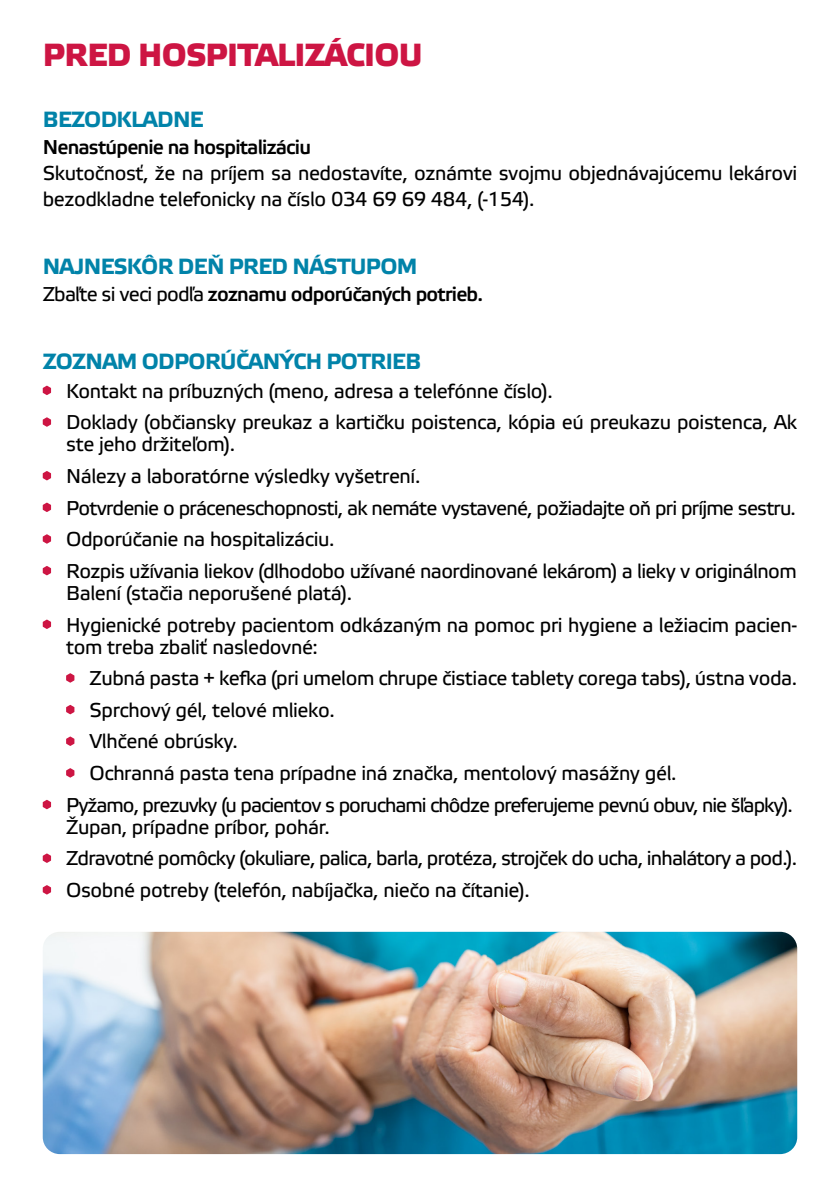
<style>
.page{position:relative;width:840px;height:1191px;background:#fff}
.page>*{position:absolute;margin:0;border:0;box-sizing:border-box;transform-origin:0 0}
.t1{font:700 32px "Elektra Medium Pro";letter-spacing:-.02em;color:#cd1543}
.t2{font:700 22px "Elektra Text Pro";letter-spacing:-.03em;color:#0183a9}
.t3{font:20px/22px "Elektra Text Pro";letter-spacing:-.02em;color:#000}
.t4{font:20px "Elektra Text Pro";letter-spacing:-.04em;color:#000}
.t5{font:20px/22px "Elektra Text Pro";letter-spacing:-.05em;color:#000}
.t6{font:20px "Elektra Medium Pro";letter-spacing:-.04em;color:#000}
.s1{font-family:"Elektra Text Pro"}
</style>
<div class="page">
<img style="left:43px;top:931px;width:753px;height:223px">
<svg style="left:43px;top:386px;width:8px;height:9px"></svg>
<svg style="left:66px;top:705px;width:8px;height:9px"></svg>
<svg style="left:66px;top:768px;width:8px;height:9px"></svg>
<svg style="left:43px;top:534px;width:8px;height:10px"></svg>
<svg style="left:43px;top:885px;width:8px;height:9px"></svg>
<svg style="left:43px;top:417px;width:8px;height:10px"></svg>
<svg style="left:43px;top:566px;width:8px;height:9px"></svg>
<svg style="left:43px;top:471px;width:8px;height:9px"></svg>
<svg style="left:43px;top:800px;width:8px;height:9px"></svg>
<svg style="left:43px;top:619px;width:8px;height:10px"></svg>
<svg style="left:43px;top:502px;width:8px;height:10px"></svg>
<svg style="left:43px;top:853px;width:8px;height:10px"></svg>
<svg style="left:66px;top:673px;width:8px;height:9px"></svg>
<svg style="left:66px;top:736px;width:8px;height:10px"></svg>
<h1 class="t1" style="left:43px;top:37px;width:381px">PRED HOSPITALIZÁCIOU</h1>
<p class="t2" style="left:43px;top:107px;width:162px">BEZODKLADNE</p>
<p class="t6" style="left:43px;top:137px;width:269px">Nenastúpenie na hospitalizáciu</p>
<p class="t3" style="left:43px;top:161px;width:755px;line-height:26px">Skutočnosť, že na príjem sa nedostavíte, oznámte svojmu objednávajúcemu lekárovi bezodkladne telefonicky na číslo 034 69 69 484, (-154).</p>
<p class="t2" style="left:43px;top:254px;width:376px">NAJNESKÔR DEŇ PRED NÁSTUPOM</p>
<p class="t6" style="left:43px;top:283px;width:442px"><span class="s1">Zbaľte si veci podľa</span> zoznamu odporúčaných potrieb.</p>
<p class="t2" style="left:43px;top:349px;width:380px">ZOZNAM ODPORÚČANÝCH POTRIEB</p>
<p class="t3" style="left:66px;top:380px;width:488px">Kontakt na príbuzných (meno, adresa a telefónne číslo).</p>
<p class="t3" style="left:66px;top:412px;width:732px">Doklady (občiansky preukaz a kartičku poistenca, kópia eú preukazu poistenca, Ak ste jeho držiteľom).</p>
<p class="t3" style="left:66px;top:466px;width:355px">Nálezy a laboratórne výsledky vyšetrení.</p>
<p class="t4" style="left:66px;top:497px;width:731px">Potvrdenie o práceneschopnosti, ak nemáte vystavené, požiadajte oň pri príjme sestru.</p>
<p class="t3" style="left:66px;top:529px;width:270px">Odporúčanie na hospitalizáciu.</p>
<p class="t3" style="left:66px;top:560px;width:731px">Rozpis užívania liekov (dlhodobo užívané naordinované lekárom) a lieky v originálnom<br>Balení (stačia neporušené platá).</p>
<p class="t3" style="left:66px;top:614px;width:732px">Hygienické potreby pacientom odkázaným na pomoc pri hygiene a ležiacim pacien&shy;tom treba zbaliť nasledovné:</p>
<p class="t3" style="left:89px;top:668px;width:708px">Zubná pasta + kefka (pri umelom chrupe čistiace tablety corega tabs), ústna voda.</p>
<p class="t3" style="left:89px;top:699px;width:247px">Sprchový gél, telové mlieko.</p>
<p class="t3" style="left:89px;top:731px;width:150px">Vlhčené obrúsky.</p>
<p class="t3" style="left:89px;top:763px;width:588px">Ochranná pasta tena prípadne iná značka, mentolový masážny gél.</p>
<p class="t5" style="left:66px;top:794px;width:727px">Pyžamo, prezuvky (u pacientov s poruchami chôdze preferujeme pevnú obuv, nie šľapky).<br>Župan, prípadne príbor, pohár.</p>
<p class="t4" style="left:66px;top:847px;width:732px">Zdravotné pomôcky (okuliare, palica, barla, protéza, strojček do ucha, inhalátory a pod.).</p>
<p class="t3" style="left:66px;top:880px;width:465px">Osobné potreby (telefón, nabíjačka, niečo na čítanie).</p>
</div>
